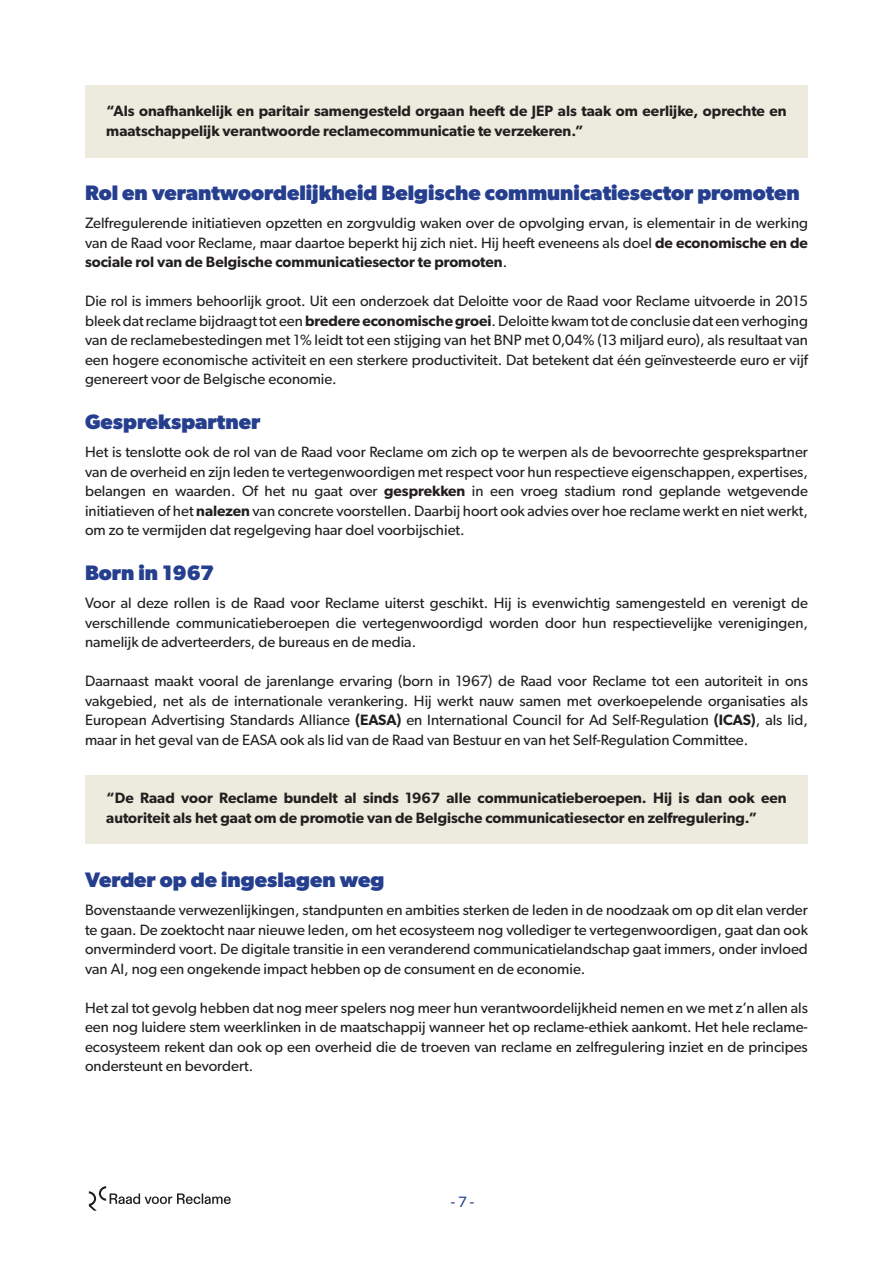
<style>
.page{position:relative;width:893px;height:1263px;background:#fff}
.page>*{position:absolute;margin:0;border:0;box-sizing:border-box;transform-origin:0 0}
.TITEL_1{font:700 21px "Gibson";color:#253f8e}
.BODY{font:15px/19.5px "Gibson";color:#231f20;text-align:justify}
.QUOTE{font:600 15px/19.5px "Gibson";color:#231f20}
.t1{font:15px "Gibson";color:#253f8e}
.s1{font-weight:600}
</style>
<div class="page">
<div style="left:85px;top:85px;width:723px;height:72px;background:#edebdd"></div>
<div style="left:85px;top:775px;width:723px;height:68px;background:#edebdd"></div>
<svg style="left:89px;top:1186px;width:142px;height:25px"></svg>
<p class="QUOTE" style="left:106px;top:101px;width:682px">“Als onafhankelijk en paritair samengesteld orgaan heeft de JEP als taak om eerlijke, oprechte en maatschappelijk verantwoorde reclamecommunicatie te verzekeren.”</p>
<p class="TITEL_1" style="left:85px;top:180px;width:716px">Rol en verantwoordelijkheid Belgische communicatiesector promoten</p>
<p class="BODY" style="left:85px;top:213px;width:724px">Zelfregulerende initiatieven opzetten en zorgvuldig waken over de opvolging ervan, is elementair in de werking van de Raad voor Reclame, maar daartoe beperkt hij zich niet. Hij heeft eveneens als doel <span class="s1">de economische en de sociale rol van de Belgische communicatiesector te promoten</span>.</p>
<p class="BODY" style="left:85px;top:291px;width:724px">Die rol is immers behoorlijk groot. Uit een onderzoek dat Deloitte voor de Raad voor Reclame uitvoerde in 2015 bleek dat reclame bijdraagt tot een <span class="s1">bredere economische groei</span>. Deloitte kwam tot de conclusie dat een verhoging van de reclamebestedingen met 1% leidt tot een stijging van het BNP met 0,04% (13 miljard euro), als resultaat van een hogere economische activiteit en een sterkere productiviteit. Dat betekent dat één geïnvesteerde euro er vijf genereert voor de Belgische economie.</p>
<p class="TITEL_1" style="left:85px;top:409px;width:177px">Gesprekspartner</p>
<p class="BODY" style="left:85px;top:442px;width:724px">Het is tenslotte ook de rol van de Raad voor Reclame om zich op te werpen als de bevoorrechte gesprekspartner van de overheid en zijn leden te vertegenwoordigen met respect voor hun respectieve eigenschappen, expertises, belangen en waarden. Of het nu gaat over <span class="s1">gesprekken</span> in een vroeg stadium rond geplande wetgevende initiatieven of het <span class="s1">nalezen</span> van concrete voorstellen. Daarbij hoort ook advies over hoe reclame werkt en niet werkt, om zo te vermijden dat regelgeving haar doel voorbijschiet.</p>
<p class="TITEL_1" style="left:85px;top:560px;width:131px">Born in 1967</p>
<p class="BODY" style="left:85px;top:593px;width:724px">Voor al deze rollen is de Raad voor Reclame uiterst geschikt. Hij is evenwichtig samengesteld en verenigt de verschillende communicatieberoepen die vertegenwoordigd worden door hun respectievelijke verenigingen, namelijk de adverteerders, de bureaus en de media.</p>
<p class="BODY" style="left:85px;top:671px;width:724px">Daarnaast maakt vooral de jarenlange ervaring (born in 1967) de Raad voor Reclame tot een autoriteit in ons vakgebied, net als de internationale verankering. Hij werkt nauw samen met overkoepelende organisaties als European Advertising Standards Alliance <span class="s1">(EASA)</span> en International Council for Ad Self-Regulation <span class="s1">(ICAS)</span>, als lid, maar in het geval van de EASA ook als lid van de Raad van Bestuur en van het Self-Regulation Committee.</p>
<p class="QUOTE" style="left:106px;top:788px;width:682px">“De Raad voor Reclame bundelt al sinds 1967 alle communicatieberoepen. Hij is dan ook een autoriteit als het gaat om de promotie van de Belgische communicatiesector en zelfregulering.”</p>
<p class="TITEL_1" style="left:85px;top:867px;width:301px">Verder op de ingeslagen weg</p>
<p class="BODY" style="left:85px;top:900px;width:724px">Bovenstaande verwezenlijkingen, standpunten en ambities sterken de leden in de noodzaak om op dit elan verder te gaan. De zoektocht naar nieuwe leden, om het ecosysteem nog vollediger te vertegenwoordigen, gaat dan ook onverminderd voort. De digitale transitie in een veranderend communicatielandschap gaat immers, onder invloed van AI, nog een ongekende impact hebben op de consument en de economie.</p>
<p class="BODY" style="left:85px;top:998px;width:724px">Het zal tot gevolg hebben dat nog meer spelers nog meer hun verantwoordelijkheid nemen en we met z’n allen als een nog luidere stem weerklinken in de maatschappij wanneer het op reclame-ethiek aankomt. Het hele reclame&shy;ecosysteem rekent dan ook op een overheid die de troeven van reclame en zelfregulering inziet en de principes ondersteunt en bevordert.</p>
<p class="t1" style="left:451px;top:1193px;width:25px">- 7 -</p>
</div>
